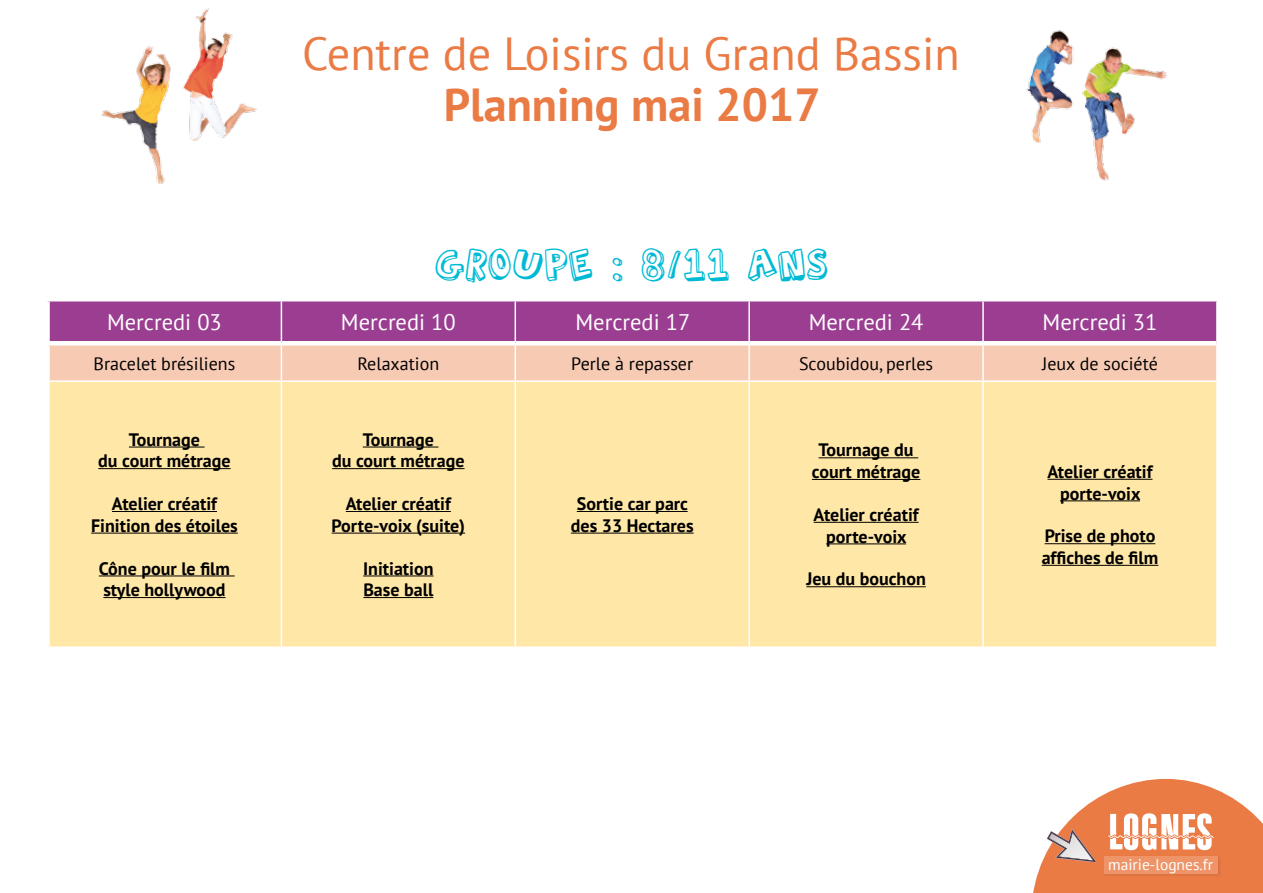
<style>
.page{position:relative;width:1263px;height:893px;background:#fff}
.page>*{position:absolute;margin:0;border:0;box-sizing:border-box;transform-origin:0 0}
.t1{font:46.2px "PT Sans";color:#ea7b44}
.t2{font:700 46.2px "PT Sans";color:#ea7b44}
.t3{font:42.9px "Action Jackson";color:#00bad5}
.t4{font:22.5px "PT Sans";color:#fff}
.t5{font:700 18px/21.6px "PT Sans";color:#000;text-align:center}
.t6{font:18px "PT Sans";color:#000}
.t7{font:15.45px "PT Sans";color:#fff}
</style>
<div class="page">
<svg style="left:1033px;top:779px;width:230px;height:114px"></svg>
<div style="left:50px;top:301px;width:1166px;height:40px;background:#9b3e92"></div>
<div style="left:50px;top:345px;width:1166px;height:35px;background:#f7cab4"></div>
<div style="left:50px;top:382px;width:1166px;height:264px;background:#ffe7a7"></div>
<hr style="left:281px;top:301px;width:1px;height:40px;background:#fff">
<hr style="left:514px;top:301px;width:2px;height:40px;background:#fff">
<hr style="left:748px;top:301px;width:2px;height:40px;background:#fff">
<hr style="left:982px;top:301px;width:2px;height:40px;background:#fff">
<hr style="left:281px;top:345px;width:1px;height:35px;background:#fff">
<hr style="left:514px;top:345px;width:2px;height:35px;background:#fff">
<hr style="left:748px;top:345px;width:2px;height:35px;background:#fff">
<hr style="left:982px;top:345px;width:2px;height:35px;background:#fff">
<hr style="left:281px;top:382px;width:1px;height:264px;background:#fff">
<hr style="left:514px;top:382px;width:2px;height:264px;background:#fff">
<hr style="left:748px;top:382px;width:2px;height:264px;background:#fff">
<hr style="left:982px;top:382px;width:2px;height:264px;background:#fff">
<hr style="left:129px;top:447px;width:76px;height:1px;background:#000">
<hr style="left:98px;top:468px;width:133px;height:1px;background:#000">
<hr style="left:112px;top:511px;width:105px;height:1px;background:#000">
<hr style="left:91px;top:533px;width:147px;height:1px;background:#000">
<hr style="left:99px;top:575px;width:136px;height:1px;background:#000">
<hr style="left:103px;top:597px;width:123px;height:1px;background:#000">
<hr style="left:363px;top:447px;width:75px;height:1px;background:#000">
<hr style="left:332px;top:468px;width:133px;height:1px;background:#000">
<hr style="left:346px;top:511px;width:105px;height:1px;background:#000">
<hr style="left:332px;top:533px;width:133px;height:1px;background:#000">
<hr style="left:363px;top:575px;width:71px;height:1px;background:#000">
<hr style="left:363px;top:597px;width:70px;height:1px;background:#000">
<hr style="left:577px;top:511px;width:111px;height:1px;background:#000">
<hr style="left:571px;top:533px;width:123px;height:1px;background:#000">
<hr style="left:818px;top:457px;width:100px;height:1px;background:#000">
<hr style="left:812px;top:479px;width:108px;height:1px;background:#000">
<hr style="left:814px;top:522px;width:105px;height:1px;background:#000">
<hr style="left:826px;top:543px;width:80px;height:1px;background:#000">
<hr style="left:806px;top:586px;width:120px;height:1px;background:#000">
<hr style="left:1047px;top:479px;width:105px;height:1px;background:#000">
<hr style="left:1060px;top:500px;width:80px;height:1px;background:#000">
<hr style="left:1045px;top:543px;width:110px;height:1px;background:#000">
<hr style="left:1042px;top:565px;width:116px;height:1px;background:#000">
<img style="left:1026px;top:30px;width:142px;height:151px">
<img style="left:101px;top:8px;width:156px;height:176px">
<h1 class="t1" style="left:302px;top:24px;width:659px">Centre de Loisirs du Grand Bassin</h1>
<h1 class="t2" style="left:444px;top:74px;width:378px">Planning mai 2017</h1>
<h2 class="t3" style="left:434px;top:245px;width:396px">GROUPE : 8/11 ANS</h2>
<p class="t4" style="left:107px;top:308px;width:116px">Mercredi 03</p>
<p class="t4" style="left:341px;top:308px;width:116px">Mercredi 10</p>
<p class="t4" style="left:575px;top:308px;width:116px">Mercredi 17</p>
<p class="t4" style="left:809px;top:308px;width:116px">Mercredi 24</p>
<p class="t4" style="left:1043px;top:308px;width:116px">Mercredi 31</p>
<p class="t6" style="left:94px;top:352px;width:143px">Bracelet brésiliens</p>
<p class="t6" style="left:357px;top:352px;width:83px">Relaxation</p>
<p class="t6" style="left:571px;top:352px;width:123px">Perle à repasser</p>
<p class="t6" style="left:799px;top:352px;width:136px">Scoubidou, perles</p>
<p class="t6" style="left:1042px;top:352px;width:117px">Jeux de société</p>
<p class="t5" style="left:98px;top:428px;width:134px">Tournage<br>du court métrage</p>
<p class="t5" style="left:91px;top:493px;width:148px">Atelier créatif<br>Finition des étoiles</p>
<p class="t5" style="left:99px;top:557px;width:133px;text-align:left">Cône pour le film style hollywood</p>
<p class="t5" style="left:332px;top:428px;width:134px">Tournage<br>du court métrage</p>
<p class="t5" style="left:332px;top:493px;width:135px">Atelier créatif<br>Porte-voix (suite)</p>
<p class="t5" style="left:363px;top:557px;width:72px;text-align:left">Initiation<br>Base ball</p>
<p class="t5" style="left:571px;top:493px;width:124px">Sortie car parc des 33 Hectares</p>
<p class="t5" style="left:812px;top:439px;width:110px">Tournage du court métrage</p>
<p class="t5" style="left:814px;top:503px;width:106px">Atelier créatif porte-voix</p>
<p class="t5" style="left:806px;top:568px;width:121px">Jeu du bouchon</p>
<p class="t5" style="left:1047px;top:460px;width:106px">Atelier créatif porte-voix</p>
<p class="t5" style="left:1042px;top:525px;width:118px;text-align:left">Prise de photo affiches de film</p>
<p class="t7" style="left:1108px;top:854px;width:106px">mairie-lognes.fr</p>
</div>
